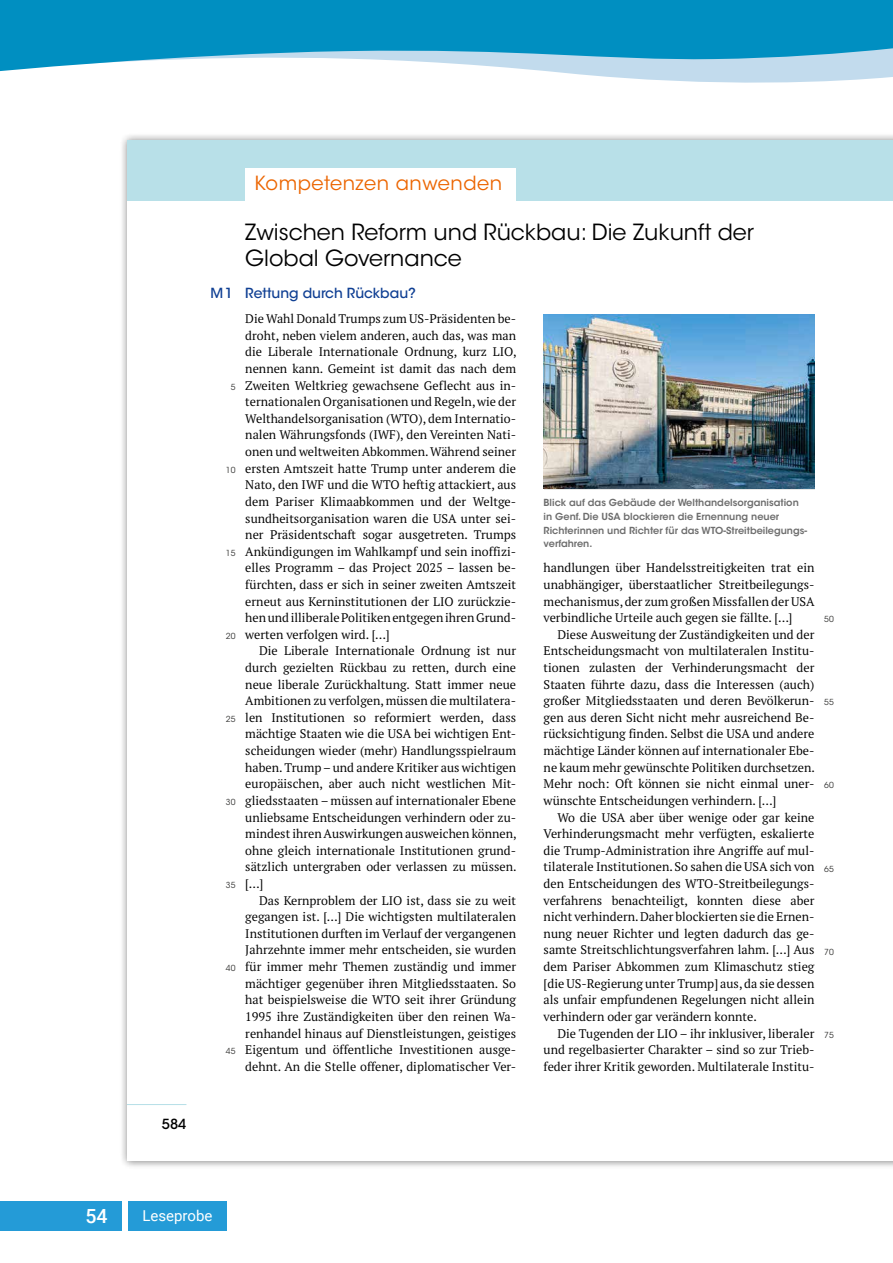
<style>
.page{position:relative;width:893px;height:1263px;background:#fff}
.page>*{position:absolute;margin:0;border:0;box-sizing:border-box;transform-origin:0 0}
.t1{font:22.2px/26.2px "ITC Avant Garde Std";color:#000}
.t2{font:500 19.5px "Roboto";color:#fff}
.t3{font:19.35px "ITC Avant Garde Std";letter-spacing:.025em;color:#ec6500}
.t4{font:15px "Roboto";color:#fff}
.t5{font:500 13.8px "ITC Avant Garde Std";color:#0f3f93}
.t6{font:500 13.8px "ITC Avant Garde Std";color:#000}
.t7{font:12.45px/16.6px "PT Serif Pro";color:#000;text-align:justify}
.t8{font:600 9.75px/13.8px "ITC Avant Garde Std";color:#6e6e6e}
.t9{font:8.25px "ITC Avant Garde Std";color:#3a3a39}
</style>
<div class="page">
<svg style="left:557px;top:72px;width:336px;height:11px;fill:#c2dbed"></svg>
<svg style="left:0;top:0;width:893px;height:72px;fill:#008fc1"></svg>
<div style="left:128px;top:1201px;width:98px;height:30px;background:#249bd7"></div>
<div style="left:0;top:1201px;width:122px;height:30px;background:#249bd7"></div>
<div style="left:119px;top:132px;width:774px;height:1037px;background:#000;opacity:.5"></div>
<div style="left:128px;top:140px;width:765px;height:1021px;background:#fff"></div>
<hr style="left:128px;top:1104px;width:58px;height:1px;background:#b8e0e8">
<div style="left:128px;top:140px;width:765px;height:61px;background:#b8e0e8"></div>
<div style="left:245px;top:168px;width:271px;height:33px;background:#fff"></div>
<img style="left:544px;top:315px;width:270px;height:174px">
<p class="t6" style="left:162px;top:1115px;width:26px">584</p>
<h3 class="t3" style="left:254px;top:171px;width:249px">Kompetenzen anwenden</h3>
<p class="t5" style="left:210px;top:285px;width:24px">M1</p>
<p class="t9" style="left:231px;top:382px;width:6px">5</p>
<p class="t9" style="left:226px;top:465px;width:11px">10</p>
<p class="t9" style="left:226px;top:548px;width:11px">15</p>
<p class="t9" style="left:226px;top:631px;width:11px">20</p>
<p class="t9" style="left:226px;top:714px;width:11px">25</p>
<p class="t9" style="left:226px;top:797px;width:11px">30</p>
<p class="t9" style="left:226px;top:880px;width:11px">35</p>
<p class="t9" style="left:226px;top:963px;width:11px">40</p>
<p class="t9" style="left:226px;top:1046px;width:11px">45</p>
<h1 class="t1" style="left:245px;top:219px;width:510px">Zwischen Reform und Rückbau: Die Zukunft der<br>Global Governance</h1>
<p class="t5" style="left:245px;top:285px;width:172px">Rettung durch Rückbau?</p>
<p class="t7" style="left:245px;top:310px;width:273px">Die Wahl Donald Trumps zum US-Präsidenten be&shy;droht, neben vielem anderen, auch das, was man die Liberale Internationale Ordnung, kurz LIO, nennen kann. Gemeint ist damit das nach dem Zweiten Weltkrieg gewachsene Geflecht aus in&shy;ternationalen Organisationen und Regeln, wie der Welthandelsorganisation (WTO), dem Internatio&shy;nalen Währungsfonds (IWF), den Vereinten Nati&shy;onen und weltweiten Abkommen. Während seiner ersten Amtszeit hatte Trump unter anderem die Nato, den IWF und die WTO heftig attackiert, aus dem Pariser Klimaabkommen und der Weltge&shy;sundheitsorganisation waren die USA unter sei&shy;ner Präsidentschaft sogar ausgetreten. Trumps Ankündigungen im Wahlkampf und sein inoffizi&shy;elles Programm – das Project 2025 – lassen be&shy;fürchten, dass er sich in seiner zweiten Amtszeit erneut aus Kerninstitutionen der LIO zurückzie&shy;hen und illiberale Politiken entgegen ihren Grund&shy;werten verfolgen wird. […]</p>
<p class="t7" style="left:245px;top:642px;width:273px;text-indent:14px">Die Liberale Internationale Ordnung ist nur durch gezielten Rückbau zu retten, durch eine neue liberale Zurückhaltung. Statt immer neue Ambitionen zu verfolgen, müssen die multilatera&shy;len Institutionen so reformiert werden, dass mächtige Staaten wie die USA bei wichtigen Ent&shy;scheidungen wieder (mehr) Handlungsspielraum haben. Trump – und andere Kritiker aus wichtigen europäischen, aber auch nicht westlichen Mit&shy;gliedsstaaten – müssen auf internationaler Ebene unliebsame Entscheidungen verhindern oder zu&shy;mindest ihren Auswirkungen ausweichen können, ohne gleich internationale Institutionen grund&shy;sätzlich untergraben oder verlassen zu müssen. […]</p>
<p class="t7" style="left:245px;top:892px;width:272px;text-indent:14px">Das Kernproblem der LIO ist, dass sie zu weit gegangen ist. […] Die wichtigsten multilateralen Institutionen durften im Verlauf der vergangenen Jahrzehnte immer mehr entscheiden, sie wurden für immer mehr Themen zuständig und immer mächtiger gegenüber ihren Mitgliedsstaaten. So hat beispielsweise die WTO seit ihrer Gründung 1995 ihre Zuständigkeiten über den reinen Wa&shy;renhandel hinaus auf Dienstleistungen, geistiges Eigentum und öffentliche Investitionen ausge&shy;dehnt. An die Stelle offener, diplomatischer Ver-</p>
<p class="t8" style="left:544px;top:495px;width:265px">Blick auf das Gebäude der Welthandelsorganisation in Genf. Die USA blockieren die Ernennung neuer Richterinnen und Richter für das WTO-Streitbeilegungs&shy;verfahren.</p>
<p class="t7" style="left:544px;top:559px;width:273px">handlungen über Handelsstreitigkeiten trat ein unabhängiger, überstaatlicher Streitbeilegungs&shy;mechanismus, der zum großen Missfallen der USA verbindliche Urteile auch gegen sie fällte. […]</p>
<p class="t7" style="left:544px;top:626px;width:273px;text-indent:14px">Diese Ausweitung der Zuständigkeiten und der Entscheidungsmacht von multilateralen Institu&shy;tionen zulasten der Verhinderungsmacht der Staaten führte dazu, dass die Interessen (auch) großer Mitgliedsstaaten und deren Bevölkerun&shy;gen aus deren Sicht nicht mehr ausreichend Be&shy;rücksichtigung finden. Selbst die USA und andere mächtige Länder können auf internationaler Ebe&shy;ne kaum mehr gewünschte Politiken durchsetzen.<br>Mehr noch: Oft können sie nicht einmal uner&shy;wünschte Entscheidungen verhindern. […]</p>
<p class="t7" style="left:544px;top:808px;width:272px;text-indent:14px">Wo die USA aber über wenige oder gar keine Verhinderungsmacht mehr verfügten, eskalierte die Trump-Administration ihre Angriffe auf mul&shy;tilaterale Institutionen. So sahen die USA sich von den Entscheidungen des WTO-Streitbeilegungs&shy;verfahrens benachteiligt, konnten diese aber nicht verhindern. Daher blockierten sie die Ernen&shy;nung neuer Richter und legten dadurch das ge&shy;samte Streitschlichtungsverfahren lahm. […] Aus dem Pariser Abkommen zum Klimaschutz stieg [die US-Regierung unter Trump] aus, da sie dessen als unfair empfundenen Regelungen nicht allein verhindern oder gar verändern konnte.</p>
<p class="t7" style="left:544px;top:1024px;width:272px;text-indent:14px">Die Tugenden der LIO – ihr inklusiver, liberaler und regelbasierter Charakter – sind so zur Trieb&shy;feder ihrer Kritik geworden. Multilaterale Institu-</p>
<p class="t9" style="left:824px;top:614px;width:11px">50</p>
<p class="t9" style="left:824px;top:697px;width:11px">55</p>
<p class="t9" style="left:824px;top:780px;width:11px">60</p>
<p class="t9" style="left:824px;top:863px;width:11px">65</p>
<p class="t9" style="left:824px;top:946px;width:11px">70</p>
<p class="t9" style="left:824px;top:1030px;width:11px">75</p>
<h2 class="t2" style="left:85px;top:1202px;width:24px">54</h2>
<p class="t4" style="left:142px;top:1205px;width:71px">Leseprobe</p>
</div>
